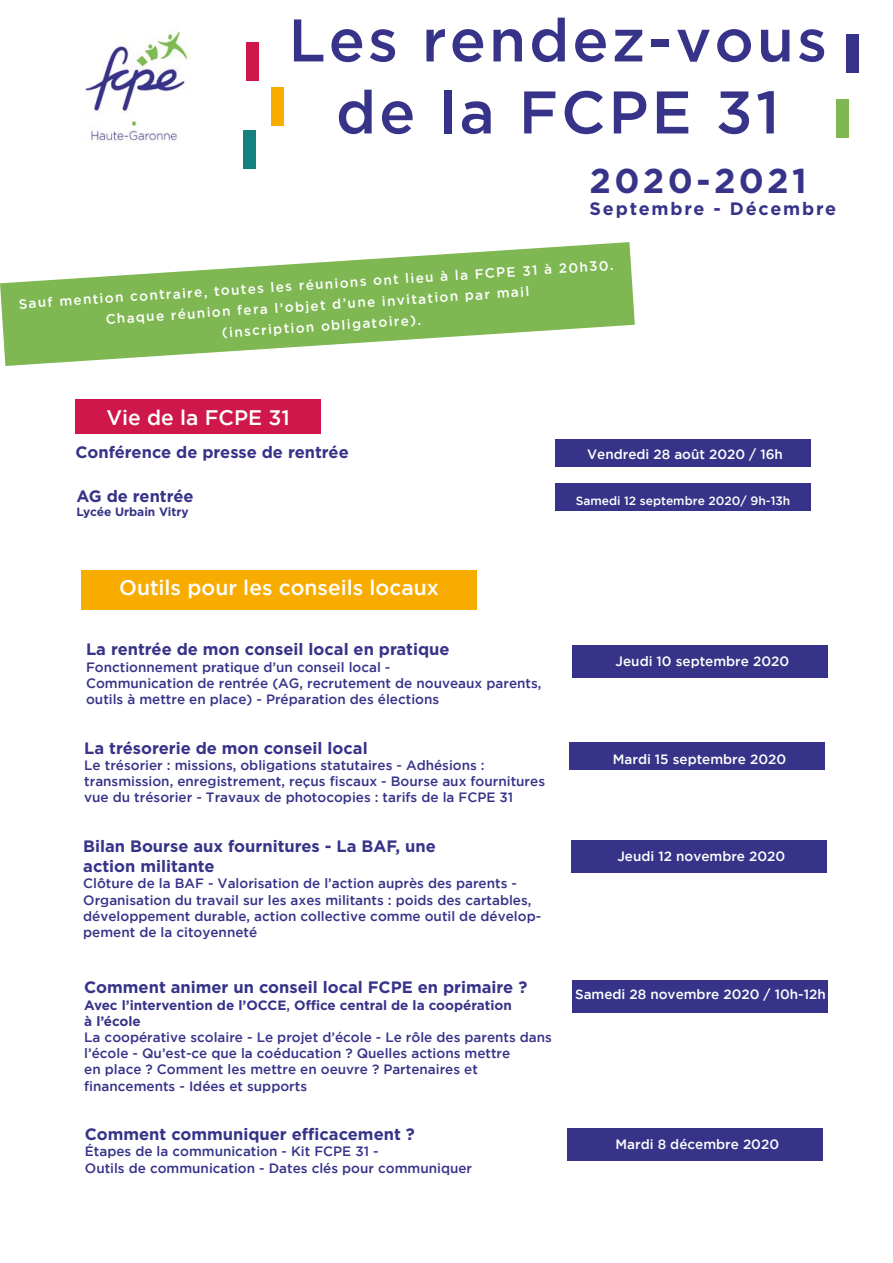
<style>
.page{position:relative;width:893px;height:1263px;background:#fff}
.page>*{position:absolute;margin:0;border:0;box-sizing:border-box;transform-origin:0 0}
.t1{font:500 60px/72px "Gotham";letter-spacing:.05em;color:#373389;text-align:center}
.t2{font:700 34.5px "Gotham";letter-spacing:.1em;color:#373389}
.t3{font:500 21px "Gotham";color:#fff}
.t4{font:700 18px "Gotham";letter-spacing:.1em;color:#373389}
.t5{font:700 16.5px/19.8px "Gotham";color:#373389}
.t6{font:500 13.5px/16.2px "Gotham";color:#373389}
.t7{font:500 13.5px/21px "Gotham";color:#fff;text-align:center}
.t8{font:700 13.5px/16.2px "Gotham";color:#373389}
.t9{font:500 12px "Gotham";color:#fff}
.t10{font:700 12px "Gotham";color:#373389}
.s1{font-weight:500}
</style>
<div class="page">
<img style="left:85px;top:31px;width:107px;height:113px">
<div style="left:246px;top:42px;width:13px;height:38px;background:#cf174b"></div>
<div style="left:271px;top:87px;width:12px;height:38px;background:#f8ac00"></div>
<div style="left:243px;top:131px;width:12px;height:38px;background:#14817e"></div>
<div style="left:836px;top:99px;width:12px;height:39px;background:#7fb753"></div>
<div style="left:846px;top:34px;width:13px;height:38px;background:#373389"></div>
<div style="left:81px;top:570px;width:396px;height:39px;background:#f8ac00"></div>
<div style="left:573px;top:645px;width:255px;height:33px;background:#373389"></div>
<div style="left:573px;top:980px;width:255px;height:32px;background:#373389"></div>
<div style="left:568px;top:1128px;width:255px;height:33px;background:#373389"></div>
<div style="left:572px;top:840px;width:255px;height:32px;background:#373389"></div>
<div style="left:75px;top:400px;width:246px;height:34px;background:#cf174b"></div>
<div style="left:555px;top:484px;width:255px;height:27px;background:#373389"></div>
<div style="left:555px;top:440px;width:255px;height:27px;background:#373389"></div>
<svg style="left:0;top:242px;width:635px;height:124px;fill:#7fb753"></svg>
<div style="left:570px;top:743px;width:255px;height:27px;background:#373389"></div>
<h1 class="t1" style="left:288px;top:3px;width:540px">Les rendez-vous de la FCPE 31</h1>
<h2 class="t2" style="left:590px;top:158px;width:219px">2020-2021</h2>
<h3 class="t4" style="left:590px;top:197px;width:248px">Septembre - Décembre</h3>
<p class="t7" style="left:18px;top:294px;width:598px;rotate:-4deg">Sauf mention contraire, toutes les réunions ont lieu à la FCPE 31 à 20h30.<br>Chaque réunion fera l’objet d’une invitation par mail<br>(inscription obligatoire).</p>
<h3 class="t3" style="left:106px;top:405px;width:185px">Vie de la FCPE 31</h3>
<p class="t5" style="left:75px;top:442px;width:275px">Conférence de presse de rentrée</p>
<p class="t7" style="left:587px;top:443px;width:197px">Vendredi 28 août 2020 / 16h</p>
<p class="t5" style="left:77px;top:486px;width:119px">AG de rentrée</p>
<p class="t10" style="left:77px;top:504px;width:114px">Lycée Urbain Vitry</p>
<h3 class="t3" style="left:119px;top:576px;width:321px">Outils pour les conseils locaux</h3>
<p class="t9" style="left:576px;top:493px;width:216px">Samedi 12 septembre 2020/ 9h-13h</p>
<p class="t5" style="left:86px;top:640px;width:365px">La rentrée de mon conseil local en pratique</p>
<p class="t6" style="left:86px;top:658px;width:457px">Fonctionnement pratique d’un conseil local -<br>Communication de rentrée (AG, recrutement de nouveaux parents, outils à mettre en place) - Préparation des élections</p>
<p class="t7" style="left:616px;top:650px;width:175px">Jeudi 10 septembre 2020</p>
<p class="t5" style="left:84px;top:738px;width:285px">La trésorerie de mon conseil local</p>
<p class="t6" style="left:84px;top:757px;width:462px">Le trésorier : missions, obligations statutaires - Adhésions : transmission, enregistrement, reçus fiscaux - Bourse aux fournitures vue du trésorier - Travaux de photocopies : tarifs de la FCPE 31</p>
<p class="t7" style="left:613px;top:748px;width:175px">Mardi 15 septembre 2020</p>
<p class="t5" style="left:83px;top:836px;width:354px">Bilan Bourse aux fournitures - La BAF, une action militante</p>
<p class="t6" style="left:83px;top:875px;width:459px">Clôture de la BAF - Valorisation de l’action auprès des parents - Organisation du travail sur les axes militants : poids des cartables, développement durable, action collective comme outil de dévelop&shy;pement de la citoyenneté</p>
<p class="t5" style="left:84px;top:977px;width:444px">Comment animer un conseil local FCPE en primaire ?</p>
<p class="t8" style="left:84px;top:997px;width:429px">Avec l’intervention de l’OCCE<span class="s1">,</span> Office central de la coopération à l’école</p>
<p class="t6" style="left:84px;top:1029px;width:469px">La coopérative scolaire - Le projet d’école - Le rôle des parents dans l’école - Qu’est-ce que la coéducation ? Quelles actions mettre<br>en place ? Comment les mettre en oeuvre ? Partenaires et financements - Idées et supports</p>
<p class="t5" style="left:85px;top:1124px;width:331px">Comment communiquer efficacement ?</p>
<p class="t6" style="left:85px;top:1143px;width:389px">Étapes de la communication - Kit FCPE 31 -<br>Outils de communication - Dates clés pour communiquer</p>
<p class="t7" style="left:617px;top:845px;width:169px">Jeudi 12 novembre 2020</p>
<p class="t7" style="left:575px;top:984px;width:252px">Samedi 28 novembre 2020 / 10h-12h</p>
<p class="t7" style="left:616px;top:1133px;width:165px">Mardi 8 décembre 2020</p>
</div>
